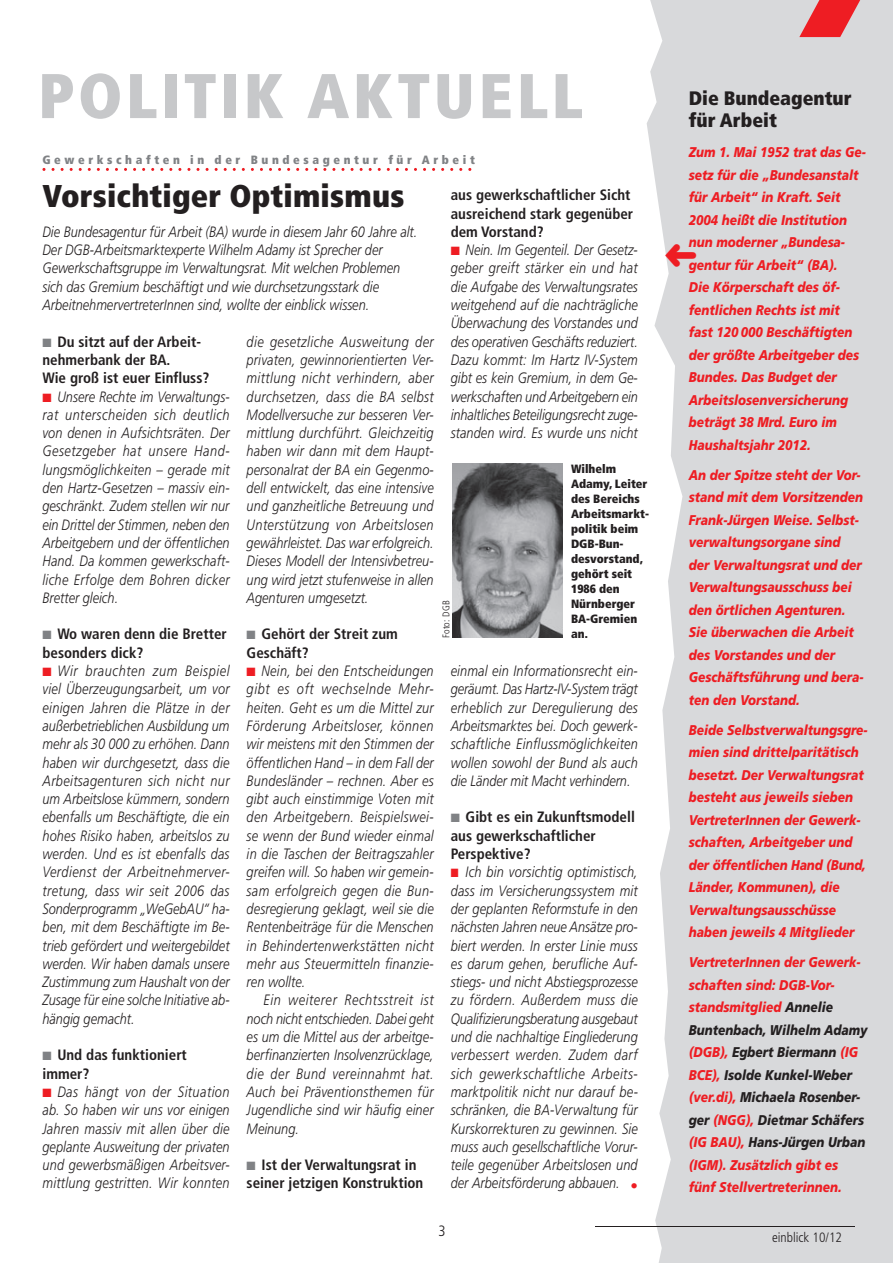
<style>
.page{position:relative;width:893px;height:1263px;background:#fff}
.page>*{position:absolute;margin:0;border:0;box-sizing:border-box;transform-origin:0 0}
.t1{font:900 condensed 63px "Frutiger";letter-spacing:.06em;color:#c7c8ca}
.t2{font:900 condensed 31.5px "Frutiger";letter-spacing:.005em;color:#231f20}
.t3{font:900 condensed 19.5px/22.5px "Frutiger";color:#231f20}
.t4{font:italic 300 15px/18.3px "Frutiger";color:#231f20;text-align:justify;scale:.85 1}
.t5{font:700 condensed 15px/18.3px "Frutiger";color:#231f20}
.t6{font:300 condensed 15px "Frutiger";color:#231f20}
.t7{font:italic 900 14.1px/22.5px "Frutiger";color:#ee1d23;scale:.85 1}
.t8{font:300 condensed 13.5px "Frutiger";color:#231f20}
.t9{font:900 condensed 12px/15px "Frutiger";color:#231f20}
.t10{font:900 condensed 12px "Frutiger";letter-spacing:.3em;color:#808285}
.t11{font:300 condensed 9.75px "Frutiger";letter-spacing:.02em;color:#231f20}
.s1{color:#ee1d23}
.s2{color:#808285}
.s3{font-style:normal;font-stretch:condensed;color:#ee1d23}
.s4{color:#231f20}
</style>
<div class="page">
<svg style="left:646px;top:0;width:247px;height:1263px;background:#dbdbdd"></svg>
<svg style="left:42px;top:168px;width:429px;height:3px"></svg>
<hr style="left:595px;top:1226px;width:260px;height:1px;background:#231f20">
<img style="left:452px;top:463px;width:110px;height:174px">
<svg style="left:799px;top:0;width:68px;height:37px;background:#e5686c"></svg>
<svg style="left:665px;top:244px;width:31px;height:22px"></svg>
<h1 class="t1" style="left:38px;top:71px;width:546px">POLITIK AKTUELL</h1>
<p class="t10" style="left:42px;top:155px;width:434px">Gewerkschaften in der Bundesagentur für Arbeit</p>
<h2 class="t2" style="left:42px;top:183px;width:363px">Vorsichtiger Optimismus</h2>
<p class="t4" style="left:42px;top:224px;width:442px;text-align:left">Die Bundesagentur für Arbeit (BA) wurde in diesem Jahr 60 Jahre alt.<br>Der DGB-Arbeitsmarktexperte Wilhelm Adamy ist Sprecher der Gewerkschaftsgruppe im Verwaltungsrat. Mit welchen Problemen sich das Gremium beschäftigt und wie durchsetzungsstark die ArbeitnehmervertreterInnen sind, wollte der einblick wissen.</p>
<p class="t5" style="left:451px;top:187px;width:184px">aus gewerkschaftlicher Sicht ausreichend stark gegenüber dem Vorstand?</p>
<p class="t4" style="left:451px;top:242px;width:222px"><span class="s1">■</span> Nein. Im Gegenteil. Der Gesetz&shy;geber greift stärker ein und hat die Aufgabe des Verwaltungsrates weitgehend auf die nachträgliche Überwachung des Vorstandes und des operativen Geschäfts reduziert.<br>Dazu kommt: Im Hartz IV-System gibt es kein Gremium, in dem Ge&shy;werkschaften und Arbeitgebern ein inhaltliches Beteiligungsrecht zuge&shy;standen wird. Es wurde uns nicht</p>
<p class="t5" style="left:42px;top:334px;width:168px"><span class="s2">■</span> Du sitzt auf der Arbeit&shy;nehmerbank der BA.<br>Wie groß ist euer Einfluss?</p>
<p class="t4" style="left:42px;top:388px;width:222px"><span class="s1">■</span> Unsere Rechte im Verwaltungs&shy;rat unterscheiden sich deutlich von denen in Aufsichtsräten. Der Gesetzgeber hat unsere Hand&shy;lungsmöglichkeiten – gerade mit den Hartz-Gesetzen – massiv ein&shy;geschränkt. Zudem stellen wir nur ein Drittel der Stimmen, neben den Arbeitgebern und der öffentlichen Hand. Da kommen gewerkschaft&shy;liche Erfolge dem Bohren dicker Bretter gleich.</p>
<p class="t5" style="left:42px;top:626px;width:186px"><span class="s2">■</span> Wo waren denn die Bretter besonders dick?</p>
<p class="t4" style="left:42px;top:663px;width:222px"><span class="s1">■</span> Wir brauchten zum Beispiel viel Überzeugungsarbeit, um vor einigen Jahren die Plätze in der außerbetrieblichen Ausbildung um mehr als 30 000 zu erhöhen. Dann haben wir durchgesetzt, dass die Arbeitsagenturen sich nicht nur um Arbeitslose kümmern, sondern ebenfalls um Beschäftigte, die ein hohes Risiko haben, arbeitslos zu werden. Und es ist ebenfalls das Verdienst der Arbeitnehmerver&shy;tretung, dass wir seit 2006 das Sonderprogramm „WeGebAU“ ha&shy;ben, mit dem Beschäftigte im Be&shy;trieb gefördert und weitergebildet werden. Wir haben damals unsere Zustimmung zum Haushalt von der Zusage für eine solche Initiative ab&shy;hängig gemacht.</p>
<p class="t5" style="left:42px;top:1047px;width:146px"><span class="s2">■</span> Und das funktioniert immer?</p>
<p class="t4" style="left:42px;top:1084px;width:222px"><span class="s1">■</span> Das hängt von der Situation ab. So haben wir uns vor einigen Jahren massiv mit allen über die geplante Ausweitung der privaten und gewerbsmäßigen Arbeitsver&shy;mittlung gestritten. Wir konnten</p>
<p class="t4" style="left:247px;top:333px;width:222px">die gesetzliche Ausweitung der privaten, gewinnorientierten Ver&shy;mittlung nicht verhindern, aber durchsetzen, dass die BA selbst Modellversuche zur besseren Ver&shy;mittlung durchführt. Gleichzeitig haben wir dann mit dem Haupt&shy;personalrat der BA ein Gegenmo&shy;dell entwickelt, das eine intensive und ganzheitliche Betreuung und Unterstützung von Arbeitslosen gewährleistet. Das war erfolgreich.<br>Dieses Modell der Intensivbetreu&shy;ung wird jetzt stufenweise in allen Agenturen umgesetzt.</p>
<p class="t5" style="left:247px;top:626px;width:153px"><span class="s2">■</span> Gehört der Streit zum<br>Geschäft?</p>
<p class="t4" style="left:247px;top:663px;width:222px"><span class="s1">■</span> Nein, bei den Entscheidungen gibt es oft wechselnde Mehr&shy;heiten. Geht es um die Mittel zur Förderung Arbeitsloser, können wir meistens mit den Stimmen der öffentlichen Hand – in dem Fall der Bundesländer – rechnen. Aber es gibt auch einstimmige Voten mit den Arbeitgebern. Beispielswei&shy;se wenn der Bund wieder einmal in die Taschen der Beitragszahler greifen will. So haben wir gemein&shy;sam erfolgreich gegen die Bun&shy;desregierung geklagt, weil sie die Rentenbeiträge für die Menschen in Behindertenwerkstätten nicht mehr aus Steuermitteln finanzie&shy;ren wollte.</p>
<p class="t4" style="left:247px;top:992px;width:222px;text-indent:17px">Ein weiterer Rechtsstreit ist noch nicht entschieden. Dabei geht es um die Mittel aus der arbeitge&shy;berfinanzierten Insolvenzrücklage, die der Bund vereinnahmt hat.<br>Auch bei Präventionsthemen für Jugendliche sind wir häufig einer Meinung.</p>
<p class="t5" style="left:247px;top:1157px;width:178px"><span class="s2">■</span> Ist der Verwaltungsrat in seiner jetzigen Konstruktion</p>
<p class="t9" style="left:571px;top:462px;width:79px">Wilhelm<br>Adamy, Leiter des Bereichs<br>Arbeitsmarkt&shy;politik beim<br>DGB-Bun&shy;desvorstand, gehört seit<br>1986 den<br>Nürnberger<br>BA-Gremien</p>
<p class="t11" style="left:442px;top:638px;width:39px;rotate:-90deg">Foto: DGB</p>
<p class="t9" style="left:571px;top:627px;width:18px">an.</p>
<p class="t4" style="left:451px;top:663px;width:222px">einmal ein Informationsrecht ein&shy;geräumt. Das Hartz-IV-System trägt erheblich zur Deregulierung des Arbeitsmarktes bei. Doch gewerk&shy;schaftliche Einflussmöglichkeiten wollen sowohl der Bund als auch die Länder mit Macht verhindern.</p>
<p class="t5" style="left:451px;top:809px;width:186px"><span class="s2">■</span> Gibt es ein Zukunfts modell aus gewerkschaftlicher<br>Perspektive?</p>
<p class="t4" style="left:451px;top:864px;width:222px"><span class="s1">■</span> Ich bin vorsichtig optimistisch, dass im Versicherungssystem mit der geplanten Reformstufe in den nächsten Jahren neue Ansätze pro&shy;biert werden. In erster Linie muss es darum gehen, berufliche Auf&shy;stiegs- und nicht Abstiegsprozesse zu fördern. Außerdem muss die Qualifizierungsberatung ausgebaut und die nachhaltige Eingliederung verbessert werden. Zudem darf sich gewerkschaftliche Arbeits&shy;marktpolitik nicht nur darauf be&shy;schränken, die BA-Verwaltung für Kurskorrekturen zu gewinnen. Sie muss auch gesellschaftliche Vorur&shy;teile gegenüber Arbeitslosen und der Arbeitsförderung abbauen. <span class="s3">•</span></p>
<p class="t6" style="left:439px;top:1225px;width:9px">3</p>
<h3 class="t3" style="left:689px;top:88px;width:164px">Die Bundeagentur für Arbeit</h3>
<p class="t7" style="left:689px;top:142px;width:210px">Zum 1. Mai 1952 trat das Ge&shy;setz für die „Bundesanstalt für Arbeit“ in Kraft. Seit<br>2004 heißt die Institution nun moderner „Bundesa&shy;gentur für Arbeit“ (BA).<br>Die Körperschaft des öf&shy;fentlichen Rechts ist mit fast 120 000 Beschäftigten der größte Arbeitgeber des<br>Bundes. Das Budget der<br>Arbeitslosenversicherung beträgt 38 Mrd. Euro im<br>Haushaltsjahr 2012.</p>
<p class="t7" style="left:689px;top:465px;width:207px">An der Spitze steht der Vor&shy;stand mit dem Vorsitzenden<br>Frank-Jürgen Weise. Selbst&shy;verwaltungsorgane sind der Verwaltungsrat und der<br>Verwaltungsausschuss bei den örtlichen Agenturen.<br>Sie überwachen die Arbeit des Vorstandes und der<br>Geschäftsführung und bera&shy;ten den Vorstand.</p>
<p class="t7" style="left:689px;top:720px;width:212px">Beide Selbstverwaltungsgre&shy;mien sind drittelparitätisch besetzt. Der Verwaltungsrat besteht aus jeweils sieben<br>VertreterInnen der Gewerk&shy;schaften, Arbeitgeber und der öffentlichen Hand (Bund,<br>Länder, Kommunen), die<br>Verwaltungsausschüsse haben jeweils 4 Mitglieder</p>
<p class="t7" style="left:689px;top:952px;width:212px">VertreterInnen der Gewerk&shy;schaften sind: DGB-Vor&shy;standsmitglied <span class="s4">Annelie<br>Buntenbach, Wilhelm Adamy </span>(DGB), <span class="s4">Egbert Biermann</span> (IG<br>BCE), <span class="s4">Isolde Kunkel-Weber </span>(ver.di), <span class="s4">Michaela Rosenber&shy;ger</span> (NGG), <span class="s4">Dietmar Schäfers </span>(IG BAU), <span class="s4">Hans-Jürgen Urban </span>(IGM). Zusätzlich gibt es fünf Stellvertreterinnen.</p>
<p class="t8" style="left:772px;top:1231px;width:71px">einblick 10/12</p>
</div>
